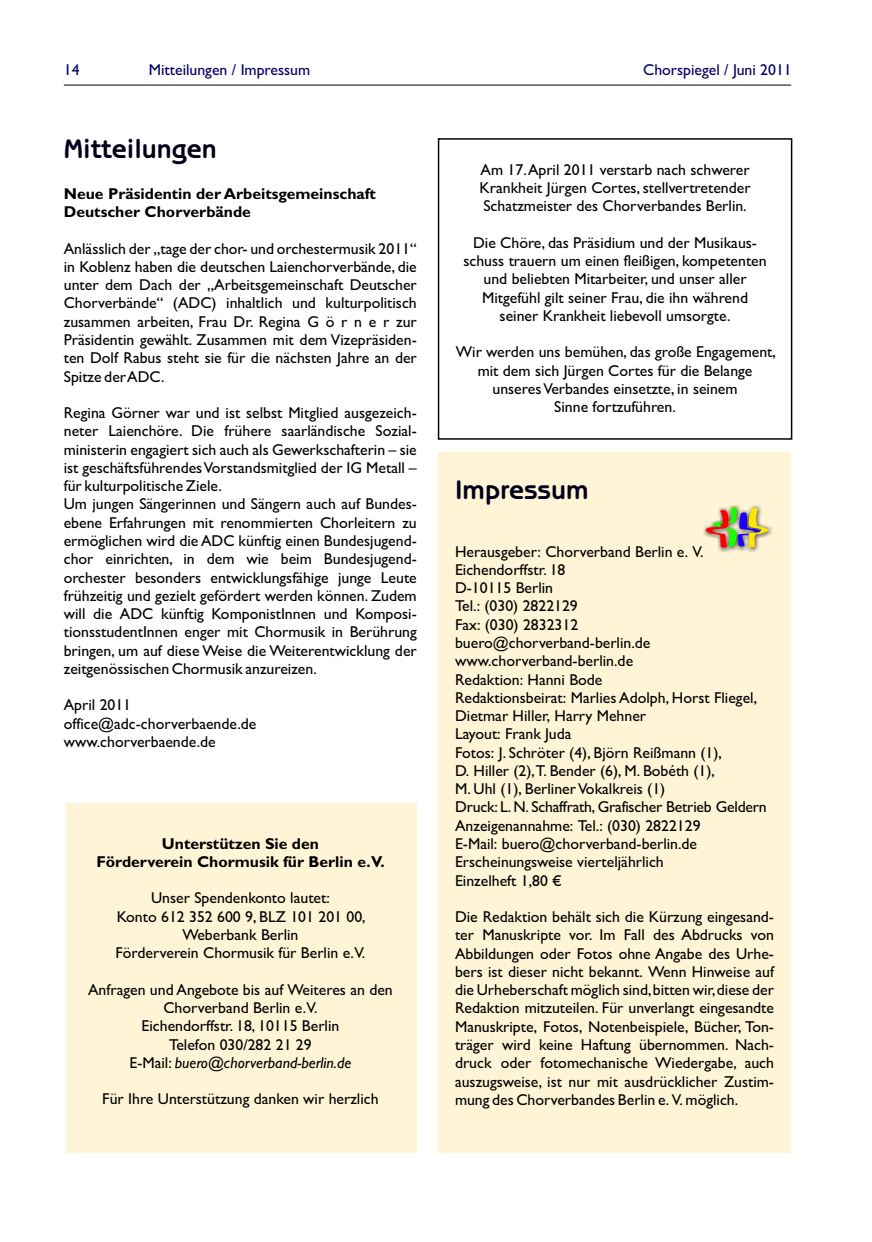
<style>
.page{position:relative;width:872px;height:1242px;background:#fff}
.page>*{position:absolute;margin:0;border:0;box-sizing:border-box;transform-origin:0 0}
.t1{font:700 27px "Benguiat Gothic";color:#00001a}
.t2{font:15.75px/18.3px "Gill Sans";color:#000;text-align:center}
.t3{font:700 15.75px/18.3px "Gill Sans";color:#000;text-align:center}
.t4{font:15.75px "Gill Sans";color:#006}
.s1{font-style:italic}
</style>
<div class="page">
<hr style="left:64px;top:85px;width:727px;height:1px;background:#000">
<div style="left:438px;top:452px;width:353px;height:700px;background:#fff5d6"></div>
<img style="left:703px;top:506px;width:69px;height:46px">
<svg style="left:705px;top:507px;width:64px;height:40px"></svg>
<div style="left:66px;top:803px;width:351px;height:349px;background:#fff5d6"></div>
<div style="left:438px;top:138px;width:354px;height:302px;border:1px solid #000"></div>
<p class="t4" style="left:64px;top:64px;width:17px">14</p>
<p class="t4" style="left:149px;top:64px;width:163px">Mitteilungen / Impressum</p>
<p class="t4" style="left:643px;top:64px;width:150px">Chorspiegel / Juni 2011</p>
<h1 class="t1" style="left:64px;top:132px;width:155px">Mitteilungen</h1>
<p class="t3" style="left:64px;top:186px;width:314px;text-align:left">Neue Präsidentin der Arbeitsgemeinschaft<br>Deutscher Chorverbände</p>
<p class="t2" style="left:64px;top:241px;width:354px;text-align:justify">Anlässlich der „tage der chor- und orchestermusik 2011“ in Koblenz haben die deutschen Laienchorverbände, die unter dem Dach der „Arbeitsgemeinschaft Deutscher Chorverbände“ (ADC) inhaltlich und kulturpolitisch zusammen arbeiten, Frau Dr. Regina G ö r n e r zur Präsidentin gewählt. Zusammen mit dem Vizepräsiden&shy;ten Dolf Rabus steht sie für die nächsten Jahre an der Spitze der ADC.</p>
<p class="t2" style="left:64px;top:405px;width:354px;text-align:left">Regina Görner war und ist selbst Mitglied ausgezeich&shy;neter Laienchöre. Die frühere saarländische Sozial&shy;ministerin engagiert sich auch als Gewerkschafterin – sie ist geschäftsführendes Vorstandsmitglied der IG Metall – für kulturpolitische Ziele.<br>Um jungen Sängerinnen und Sängern auch auf Bundes&shy;ebene Erfahrungen mit renommierten Chorleitern zu ermöglichen wird die ADC künftig einen Bundesjugend&shy;chor einrichten, in dem wie beim Bundesjugend&shy;orchester besonders entwicklungsfähige junge Leute frühzeitig und gezielt gefördert werden können. Zudem will die ADC künftig KomponistInnen und Komposi&shy;tionsstudentInnen enger mit Chormusik in Berührung bringen, um auf diese Weise die Weiterentwicklung der zeitgenössischen Chormusik anzureizen.</p>
<p class="t2" style="left:64px;top:697px;width:194px;text-align:left">April 2011 office@adc-chorverbaende.de www.chorverbaende.de</p>
<p class="t3" style="left:96px;top:836px;width:290px">Unterstützen Sie den<br>Förderverein Chormusik für Berlin e.V.</p>
<p class="t2" style="left:115px;top:890px;width:252px">Unser Spendenkonto lautet:<br>Konto 612 352 600 9, BLZ 101 201 00,<br>Weberbank Berlin<br>Förderverein Chormusik für Berlin e.V.</p>
<p class="t2" style="left:88px;top:982px;width:306px">Anfragen und Angebote bis auf Weiteres an den Chorverband Berlin e.V.<br>Eichendorffstr. 18, 10115 Berlin<br>Telefon 030/282 21 29<br>E-Mail: <span class="s1">buero@chorverband-berlin.de</span></p>
<p class="t2" style="left:102px;top:1091px;width:278px">Für Ihre Unterstützung danken wir herzlich</p>
<p class="t2" style="left:479px;top:162px;width:272px;text-align:justify">Am 17.April 2011 verstarb nach schwerer Krankheit Jürgen Cortes, stellvertretender Schatzmeister des Chorverbandes Berlin.</p>
<p class="t2" style="left:463px;top:235px;width:305px">Die Chöre, das Präsidium und der Musikaus&shy;schuss trauern um einen fleißigen, kompetenten und beliebten Mitarbeiter, und unser aller Mitgefühl gilt seiner Frau, die ihn während seiner Krankheit liebevoll umsorgte.</p>
<p class="t2" style="left:456px;top:345px;width:322px">Wir werden uns bemühen, das große Engagement, mit dem sich Jürgen Cortes für die Belange unseres Verbandes einsetzte, in seinem<br>Sinne fortzuführen.</p>
<h1 class="t1" style="left:455px;top:474px;width:135px">Impressum</h1>
<p class="t2" style="left:455px;top:544px;width:313px;text-align:left">Herausgeber: Chorverband Berlin e. V.<br>Eichendorffstr. 18<br>D-10115 Berlin<br>Tel.: (030) 2822129<br>Fax: (030) 2832312 buero@chorverband-berlin.de www.chorverband-berlin.de<br>Redaktion: Hanni Bode<br>Redaktionsbeirat: Marlies Adolph, Horst Fliegel,<br>Dietmar Hiller, Harry Mehner<br>Layout: Frank Juda<br>Fotos: J. Schröter (4), Björn Reißmann (1),<br>D. Hiller (2),T. Bender (6), M. Bobéth (1),<br>M. Uhl (1), Berliner Vokalkreis (1)<br>Druck: L. N. Schaffrath, Grafischer Betrieb Geldern<br>Anzeigenannahme: Tel.: (030) 2822129<br>E-Mail: buero@chorverband-berlin.de<br>Erscheinungsweise vierteljährlich<br>Einzelheft 1,80 €</p>
<p class="t2" style="left:455px;top:909px;width:320px;text-align:justify">Die Redaktion behält sich die Kürzung eingesand&shy;ter Manuskripte vor. Im Fall des Abdrucks von Abbildungen oder Fotos ohne Angabe des Urhe&shy;bers ist dieser nicht bekannt. Wenn Hinweise auf die Urheberschaft möglich sind,bitten wir,diese der Redaktion mitzuteilen. Für unverlangt eingesandte Manuskripte, Fotos, Notenbeispiele, Bücher, Ton&shy;träger wird keine Haftung übernommen. Nach&shy;druck oder fotomechanische Wiedergabe, auch auszugsweise, ist nur mit ausdrücklicher Zustim&shy;mung des Chorverbandes Berlin e. V. möglich.</p>
</div>
